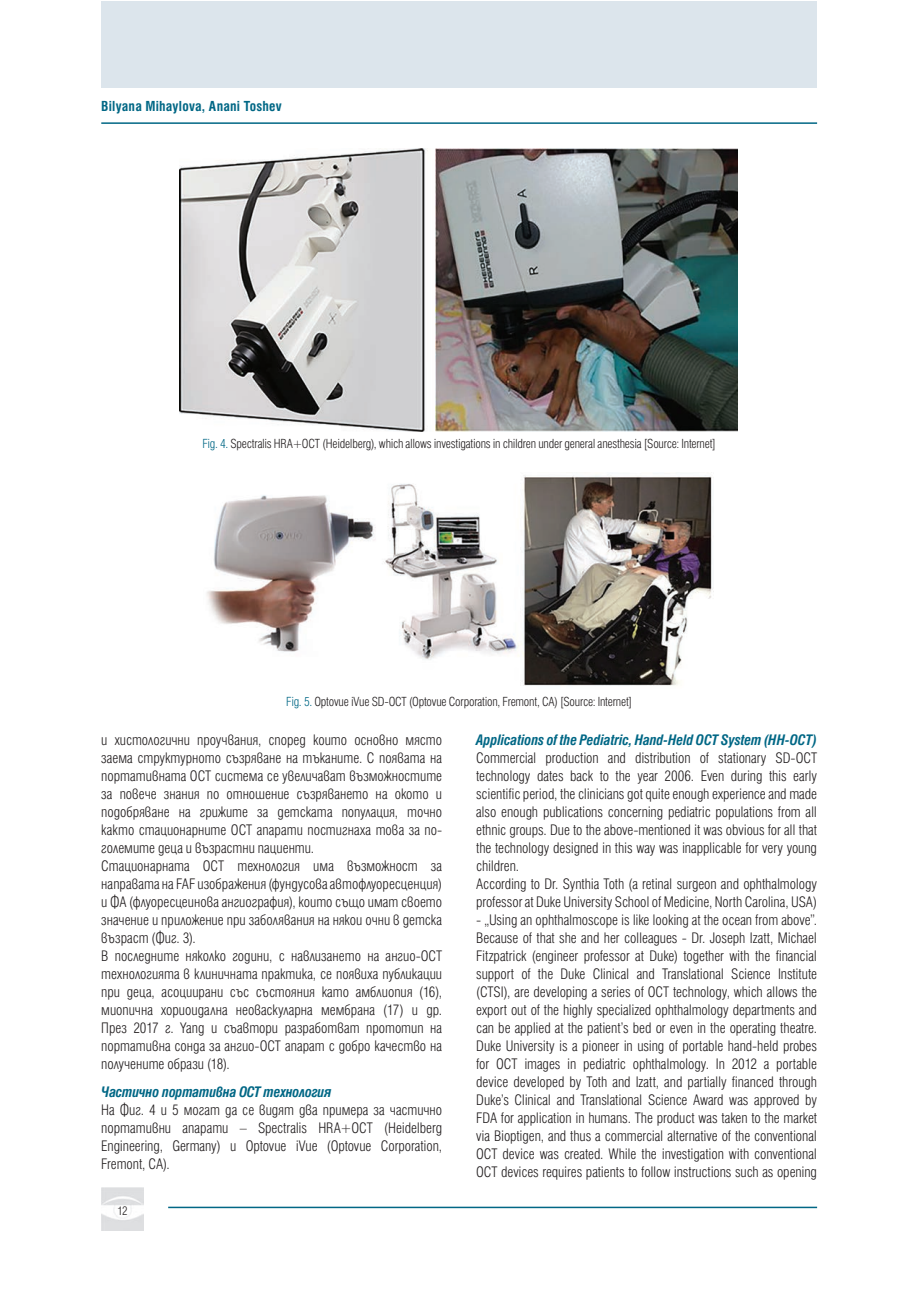
<style>
.page{position:relative;width:915px;height:1306px;background:#fff}
.page>*{position:absolute;margin:0;border:0;box-sizing:border-box;transform-origin:0 0}
.t1{font:300 condensed 16.5px/18px "Helen Bg";color:#231f20}
.t2{font:italic 700 condensed 16.5px "Helen Bg";letter-spacing:-.01em;color:#016785}
.t3{font:700 condensed 15.75px "Helen Bg";color:#016785}
.t4{font:300 condensed 14.25px "Helen Bg";color:#231f20}
.t5{font:300 condensed 13.5px "Helen Bg";color:#231f20}
.s1{color:#016785}
</style>
<div class="page">
<img style="left:101px;top:1187px;width:43px;height:43px">
<hr style="left:168px;top:1206px;width:648px;height:2px;background:#016785">
<hr style="left:101px;top:122px;width:715px;height:2px;background:#016785">
<div style="left:101px;top:1px;width:715px;height:87px;background:#dce5ec"></div>
<img style="left:206px;top:475px;width:507px;height:211px">
<img style="left:180px;top:149px;width:557px;height:282px">
<p class="t3" style="left:101px;top:97px;width:182px">Bilyana Mihaylova, Anani Toshev</p>
<p class="t4" style="left:202px;top:435px;width:515px"><span class="s1">Fig. 4.</span> Spectralis HRA+OCT (Heidelberg), which allows investigations in children under general anesthesia [Source: Internet]</p>
<p class="t4" style="left:286px;top:693px;width:347px"><span class="s1">Fig. 5.</span> Optovue iVue SD-OCT (Optovue Corporation, Fremont, CA) [Source: Internet]</p>
<p class="t1" style="left:101px;top:730px;width:342px">и хистологични проучвания, според които основно място заема структурното съзряване на тъканите. С появата на портативната OCT система се увеличават възможностите за повече знания по отношение съзряването на окото и подобряване на грижите за детската популация, точно както стационарните ОСТ апарати постигнаха това за по&shy;големите деца и възрастни пациенти.<br>Стационарната ОСТ технология има възможност за направата на FAF изображения (фундусова автофлуоресценция) и ФА (флуоресцеинова ангиография), които също имат своето значение и приложение при заболявания на някои очни в детска възраст (Фиг. 3).<br>В последните няколко години, с навлизането на ангио-ОСТ технологията в клиничната практика, се появиха публикации при деца, асоциирани със състояния като амблиопия (16), миопична хориоидална неоваскуларна мембрана (17) и др.<br>През 2017 г. Yang и съавтори разработват прототип на портативна сонда за ангио-ОСТ апарат с добро качество на получените образи (18).</p>
<p class="t2" style="left:101px;top:1082px;width:232px">Частично портативна ОСТ технология</p>
<p class="t1" style="left:101px;top:1100px;width:342px;text-align:justify">На Фиг. 4 и 5 могат да се видят два примера за частично портативни апарати – Spectralis HRA+OCT (Heidelberg Engineering, Germany) и Optovue iVue (Optovue Corporation, Fremont, CA).</p>
<p class="t5" style="left:117px;top:1203px;width:12px">12</p>
<p class="t2" style="left:476px;top:730px;width:343px">Applications of the Pediatric, Hand-Held OCT System (HH-OCT)</p>
<p class="t1" style="left:476px;top:748px;width:342px">Commercial production and distribution of stationary SD-OCT technology dates back to the year 2006. Even during this early scientific period, the clinicians got quite enough experience and made also enough publications concerning pediatric populations from all ethnic groups. Due to the above-mentioned it was obvious for all that the technology designed in this way was inapplicable for very young children.<br>According to Dr. Synthia Toth (a retinal surgeon and ophthalmology professor at Duke University School of Medicine, North Carolina, USA)</p>
<p class="t1" style="left:476px;top:910px;width:342px;text-align:justify">- „Using an ophthalmoscope is like looking at the ocean from above”.<br>Because of that she and her colleagues - Dr. Joseph Izatt, Michael Fitzpatrick (engineer professor at Duke) together with the financial support of the Duke Clinical and Translational Science Institute (CTSI), are developing a series of OCT technology, which allows the export out of the highly specialized ophthalmology departments and can be applied at the patient’s bed or even in the operating theatre.<br>Duke University is a pioneer in using of portable hand-held probes for OCT images in pediatric ophthalmology. In 2012 a portable device developed by Toth and Izatt, and partially financed through Duke’s Clinical and Translational Science Award was approved by FDA for application in humans. The product was taken to the market via Bioptigen, and thus a commercial alternative of the conventional OCT device was created. While the investigation with conventional OCT devices requires patients to follow instructions such as opening</p>
</div>
